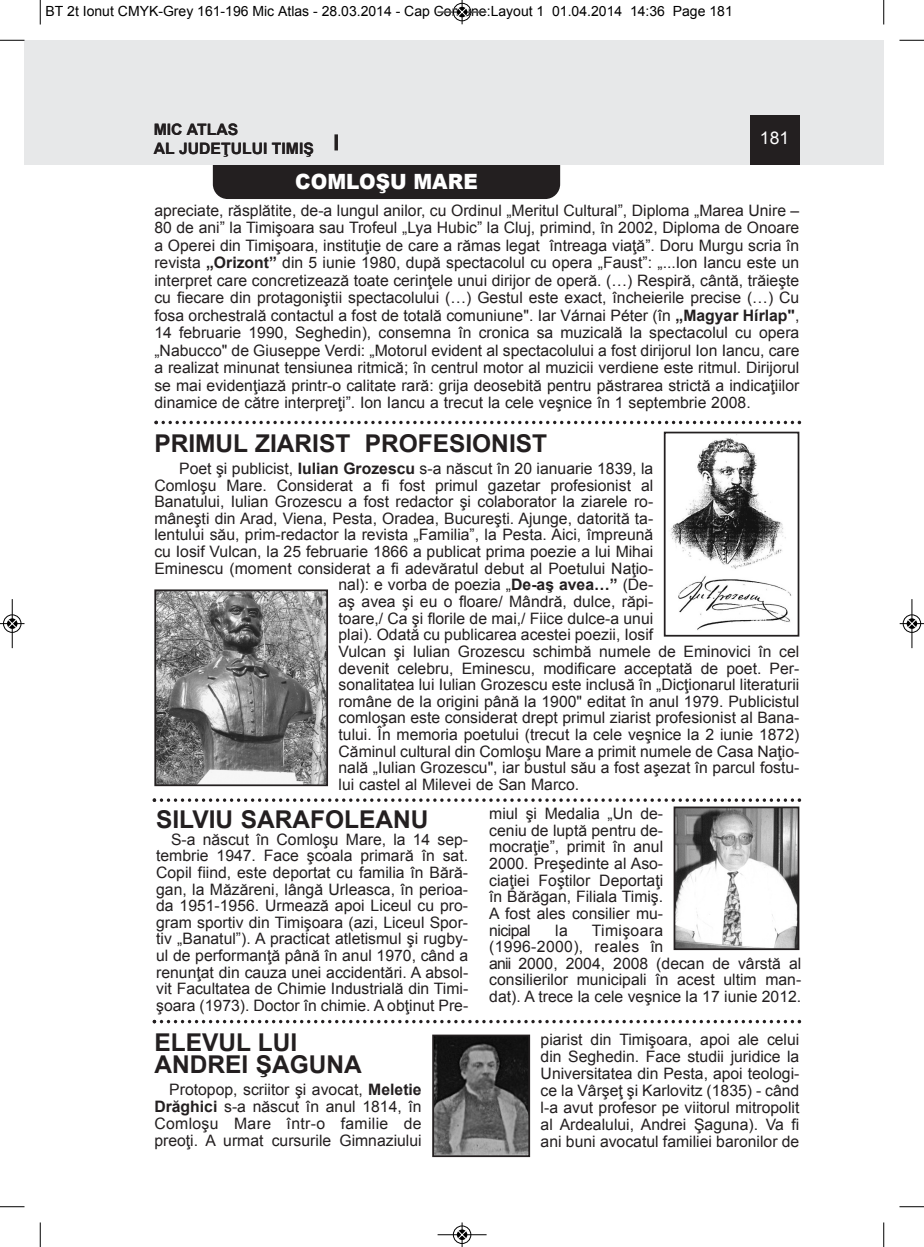
<style>
.page{position:relative;width:924px;height:1247px;background:#fff}
.page>*{position:absolute;margin:0;border:0;box-sizing:border-box;transform-origin:0 0}
.t1{font:700 24.5px/21.9px "Arial";color:#231f20}
.t2{font:900 21px "Arial";color:#fff;scale:.95 1}
.t3{font:17.5px "Arial";color:#fff}
.t4{font:15.75px/16.6px "Arial";color:#231f20;text-align:justify}
.t5{font:700 15.75px/18.9px "Arial";color:#231f20}
.t6{font:14px "Arial";color:#000}
.s1{font-weight:700}
</style>
<div class="page">
<div style="left:213px;top:136px;width:347px;height:63px;background:#231f20;border-radius:15px"></div>
<div style="left:40px;top:40px;width:844px;height:124px;background:#e7e8e9"></div>
<div style="left:750px;top:115px;width:49px;height:49px;background:#231f20"></div>
<div style="left:24px;top:40px;width:16px;height:124px;background:#e7e8e9"></div>
<svg style="left:334px;top:134px;width:4px;height:16px"></svg>
<svg style="left:154px;top:420px;width:647px;height:4px"></svg>
<svg style="left:153px;top:798px;width:648px;height:3px"></svg>
<svg style="left:153px;top:1019px;width:648px;height:4px"></svg>
<img style="left:157px;top:592px;width:168px;height:191px">
<div style="left:154px;top:589px;width:174px;height:197px;border:2px solid #231f20"></div>
<img style="left:670px;top:434px;width:122px;height:196px">
<div style="left:664px;top:431px;width:135px;height:205px;border:2px solid #231f20"></div>
<img style="left:676px;top:809px;width:120px;height:138px">
<div style="left:673px;top:806px;width:126px;height:144px;border:2px solid #231f20"></div>
<img style="left:435px;top:1037px;width:92px;height:116px">
<div style="left:432px;top:1034px;width:98px;height:122px;border:2px solid #231f20"></div>
<svg style="left:40px;top:0;width:1px;height:24px"></svg>
<svg style="left:0;top:40px;width:24px;height:1px"></svg>
<svg style="left:883px;top:0;width:1px;height:24px"></svg>
<svg style="left:899px;top:40px;width:25px;height:1px"></svg>
<svg style="left:40px;top:1222px;width:1px;height:24px"></svg>
<svg style="left:0;top:1206px;width:24px;height:1px"></svg>
<svg style="left:883px;top:1222px;width:1px;height:24px"></svg>
<svg style="left:899px;top:1206px;width:25px;height:1px"></svg>
<hr style="left:438px;top:12px;width:48px;height:1px;background:#000">
<div style="left:453px;top:3px;width:18px;height:18px;border:1px solid #000;border-radius:50%"></div>
<svg style="left:458px;top:0;width:8px;height:24px"></svg>
<hr style="left:438px;top:1234px;width:48px;height:1px;background:#000">
<div style="left:453px;top:1225px;width:18px;height:18px;border:1px solid #000;border-radius:50%"></div>
<svg style="left:458px;top:1222px;width:8px;height:24px"></svg>
<div style="left:3px;top:614px;width:19px;height:19px;border:1px solid #fff;border-radius:50%"></div>
<hr style="left:12px;top:599px;width:1px;height:49px;background:#000">
<div style="left:3px;top:614px;width:18px;height:18px;border:1px solid #000;border-radius:50%"></div>
<svg style="left:0;top:619px;width:24px;height:9px"></svg>
<div style="left:902px;top:614px;width:19px;height:19px;border:1px solid #fff;border-radius:50%"></div>
<hr style="left:911px;top:599px;width:1px;height:49px;background:#000">
<div style="left:903px;top:614px;width:18px;height:18px;border:1px solid #000;border-radius:50%"></div>
<svg style="left:900px;top:619px;width:24px;height:9px"></svg>
<p class="t6" style="left:46px;top:3px;width:689px">BT 2t Ionut CMYK-Grey 161-196 Mic Atlas - 28.03.2014 - Cap Comune:Layout 1 01.04.2014 14:36 Page 181</p>
<p class="t5" style="left:154px;top:120px;width:162px">MIC ATLAS<br>AL JUDEŢULUI TIMIŞ</p>
<h2 class="t2" style="left:295px;top:166px;width:194px">COMLOŞU MARE</h2>
<p class="t3" style="left:760px;top:128px;width:31px">181</p>
<p class="t4" style="left:154px;top:201px;width:646px;line-height:17.5px">apreciate, răsplătite, de-a lungul anilor, cu Ordinul „Meritul Cultural”, Diploma „Marea Unire – 80 de ani” la Timişoara sau Trofeul „Lya Hubic” la Cluj, primind, în 2002, Diploma de Onoare a Operei din Timişoara, instituţie de care a rămas legat întreaga viaţă”. Doru Murgu scria în revista <span class="s1">„Orizont”</span> din 5 iunie 1980, după spectacolul cu opera „Faust”: „...Ion Iancu este un interpret care concretizează toate cerinţele unui dirijor de operă. (…) Respiră, cântă, trăieşte cu fiecare din protagoniştii spectacolului (…) Gestul este exact, încheierile precise (…) Cu fosa orchestrală contactul a fost de totală comuniune". Iar Várnai Péter (în <span class="s1">„Magyar Hírlap"</span>, 14 februarie 1990, Seghedin), consemna în cronica sa muzicală la spectacolul cu opera „Nabucco" de Giuseppe Verdi: „Motorul evident al spectacolului a fost dirijorul Ion Iancu, care a realizat minunat tensiunea ritmică; în centrul motor al muzicii verdiene este ritmul. Dirijorul se mai evidenţiază printr-o calitate rară: grija deosebită pentru păstrarea strictă a indicaţiilor dinamice de către interpreţi”. Ion Iancu a trecut la cele veşnice în 1 septembrie 2008.</p>
<h1 class="t1" style="left:154px;top:433px;width:394px">PRIMUL ZIARIST PROFESIONIST</h1>
<p class="t4" style="left:179px;top:460px;width:476px">Poet şi publicist, <span class="s1">Iulian Grozescu</span> s-a născut în 20 ianuarie 1839, la</p>
<p class="t4" style="left:154px;top:476px;width:500px">Comloşu Mare. Considerat a fi fost primul gazetar profesionist al</p>
<p class="t4" style="left:154px;top:493px;width:500px">Banatului, Iulian Grozescu a fost redactor şi colaborator la ziarele ro-</p>
<p class="t4" style="left:154px;top:510px;width:500px">mâneşti din Arad, Viena, Pesta, Oradea, Bucureşti. Ajunge, datorită ta-</p>
<p class="t4" style="left:154px;top:526px;width:500px">lentului său, prim-redactor la revista „Familia”, la Pesta. Aici, împreună</p>
<p class="t4" style="left:154px;top:543px;width:500px">cu Iosif Vulcan, la 25 februarie 1866 a publicat prima poezie a lui Mihai</p>
<p class="t4" style="left:154px;top:560px;width:500px">Eminescu (moment considerat a fi adevăratul debut al Poetului Naţio-</p>
<p class="t4" style="left:338px;top:576px;width:316px">nal): e vorba de poezia „<span class="s1">De-aş avea…”</span> (De-</p>
<p class="t4" style="left:338px;top:593px;width:316px">aş avea şi eu o floare/ Mândră, dulce, răpi-</p>
<p class="t4" style="left:338px;top:609px;width:316px">toare,/ Ca şi florile de mai,/ Fiice dulce-a unui</p>
<p class="t4" style="left:338px;top:626px;width:316px">plai). Odată cu publicarea acestei poezii, Iosif</p>
<p class="t4" style="left:338px;top:643px;width:462px">Vulcan şi Iulian Grozescu schimbă numele de Eminovici în cel</p>
<p class="t4" style="left:338px;top:659px;width:462px">devenit celebru, Eminescu, modificare acceptată de poet. Per-</p>
<p class="t4" style="left:338px;top:676px;width:462px">sonalitatea lui Iulian Grozescu este inclusă în „Dicţionarul literaturii</p>
<p class="t4" style="left:338px;top:693px;width:462px">române de la origini până la 1900" editat în anul 1979. Publicistul</p>
<p class="t4" style="left:338px;top:709px;width:462px">comloşan este considerat drept primul ziarist profesionist al Bana-</p>
<p class="t4" style="left:338px;top:726px;width:462px">tului. În memoria poetului (trecut la cele veşnice la 2 iunie 1872)</p>
<p class="t4" style="left:338px;top:742px;width:462px">Căminul cultural din Comloşu Mare a primit numele de Casa Naţio-</p>
<p class="t4" style="left:338px;top:759px;width:462px">nală „Iulian Grozescu", iar bustul său a fost aşezat în parcul fostu-</p>
<p class="t4" style="left:338px;top:776px;width:242px">lui castel al Milevei de San Marco.</p>
<h1 class="t1" style="left:156px;top:808px;width:274px">SILVIU SARAFOLEANU</h1>
<p class="t4" style="left:156px;top:830px;width:314px;text-indent:15px">S-a născut în Comloşu Mare, la 14 sep&shy;tembrie 1947. Face şcoala primară în sat.<br>Copil fiind, este deportat cu familia în Bără&shy;gan, la Măzăreni, lângă Urleasca, în perioa&shy;da 1951-1956. Urmează apoi Liceul cu pro&shy;gram sportiv din Timişoara (azi, Liceul Spor&shy;tiv „Banatul”). A practicat atletismul şi rugby&shy;ul de performanţă până în anul 1970, când a renunţat din cauza unei accidentări. A absol&shy;vit Facultatea de Chimie Industrială din Timi&shy;şoara (1973). Doctor în chimie. A obţinut Pre-</p>
<h1 class="t1" style="left:154px;top:1031px;width:209px">ELEVUL LUI<br>ANDREI ŞAGUNA</h1>
<p class="t4" style="left:154px;top:1080px;width:269px;text-indent:15px">Protopop, scriitor şi avocat, <span class="s1">Meletie Drăghici</span> s-a născut în anul 1814, în Comloşu Mare într-o familie de preoţi. A urmat cursurile Gimnaziului</p>
<p class="t4" style="left:489px;top:805px;width:175px">miul şi Medalia „Un de&shy;ceniu de luptă pentru de&shy;mocraţie”, primit în anul 2000. Preşedinte al Aso&shy;ciaţiei Foştilor Deportaţi în Bărăgan, Filiala Timiş.<br>A fost ales consilier mu&shy;nicipal</p>
<p class="t4" style="left:489px;top:921px;width:313px;text-align:left;text-indent:103px">Timişoara<br>(1996-2000), reales în<br>anii 2000, 2004, 2008 (decan de vârstă al consilierilor municipali în acest ultim man&shy;dat). A trece la cele veşnice la 17 iunie 2012.</p>
<p class="t4" style="left:555px;top:921px;width:14px">la</p>
<p class="t4" style="left:541px;top:1030px;width:260px">piarist din Timişoara, apoi ale celui din Seghedin. Face studii juridice la Universitatea din Pesta, apoi teologi&shy;ce la Vârşeţ şi Karlovitz (1835) - când l-a avut profesor pe viitorul mitropolit al Ardealului, Andrei Şaguna). Va fi ani buni avocatul familiei baronilor de</p>
</div>
